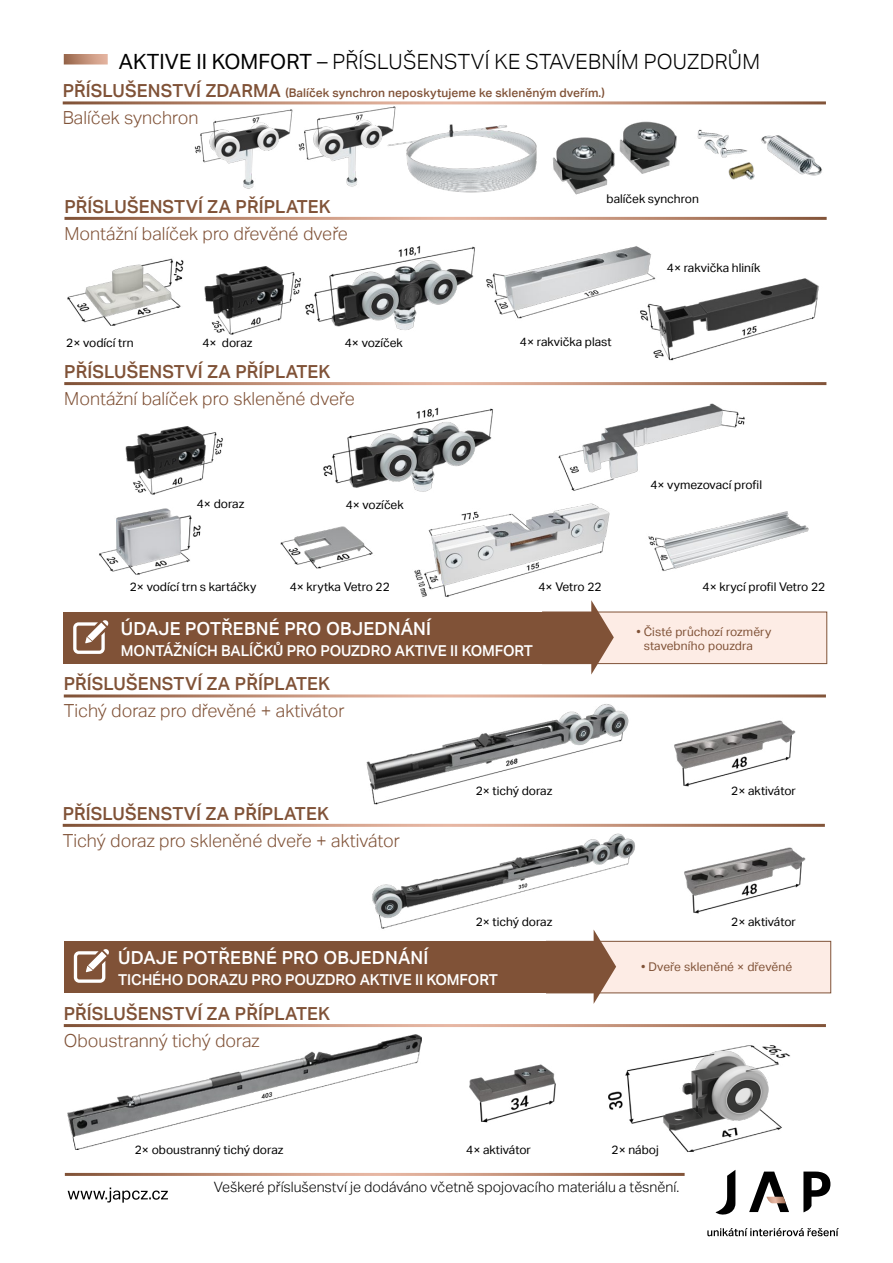
<style>
.page{position:relative;width:893px;height:1263px;background:#fff}
.page>*{position:absolute;margin:0;border:0;box-sizing:border-box;transform-origin:0 0}
.t1{font:300 21px "Aktiv Grotesk";letter-spacing:.01em;color:#000}
.t2{font:300 18px "Aktiv Grotesk";color:#805237}
.t3{font:500 18px "Aktiv Grotesk";letter-spacing:.005em;color:#805237}
.t4{font:500 18px "Aktiv Grotesk";letter-spacing:.01em;color:#fff}
.t5{font:500 15px "Aktiv Grotesk";letter-spacing:-.01em;color:#fff}
.t6{font:300 14.25px "Aktiv Grotesk";color:#000}
.t7{font:12px "Aktiv Grotesk";color:#000}
.t8{font:500 12px "Aktiv Grotesk";letter-spacing:.005em;color:#805237}
.t9{font:12px/13.5px "Aktiv Grotesk";letter-spacing:.005em;color:#805237}
.s1{font-weight:400}
.s2{font-size:18px}
</style>
<div class="page">
<svg style="left:64px;top:54px;width:44px;height:11px"></svg>
<svg style="left:68px;top:1187px;width:100px;height:16px"></svg>
<svg style="left:715px;top:1170px;width:20px;height:45px"></svg>
<svg style="left:803px;top:1171px;width:27px;height:41px"></svg>
<svg style="left:749px;top:1171px;width:40px;height:41px"></svg>
<svg style="left:707px;top:1228px;width:132px;height:8px"></svg>
<img style="left:316px;top:611px;width:360px;height:223px">
<img style="left:372px;top:834px;width:256px;height:107px">
<img style="left:628px;top:820px;width:204px;height:128px">
<img style="left:619px;top:657px;width:209px;height:163px">
<img style="left:67px;top:258px;width:107px;height:68px">
<img style="left:174px;top:260px;width:116px;height:75px">
<img style="left:125px;top:426px;width:98px;height:59px">
<img style="left:290px;top:216px;width:173px;height:114px">
<img style="left:309px;top:382px;width:210px;height:96px">
<img style="left:99px;top:485px;width:102px;height:90px">
<img style="left:407px;top:457px;width:224px;height:155px">
<img style="left:280px;top:478px;width:128px;height:115px">
<img style="left:648px;top:511px;width:161px;height:60px">
<div style="left:546px;top:941px;width:285px;height:52px;background:#fdece5;border:1px solid #805237"></div>
<div style="left:64px;top:941px;width:534px;height:52px;background:#805237"></div>
<svg style="left:594px;top:929px;width:22px;height:74px"></svg>
<svg style="left:74px;top:949px;width:35px;height:34px"></svg>
<div style="left:542px;top:612px;width:285px;height:52px;background:#fdece5;border:1px solid #805237"></div>
<div style="left:63px;top:612px;width:530px;height:52px;background:#805237"></div>
<svg style="left:591px;top:600px;width:23px;height:74px"></svg>
<svg style="left:73px;top:620px;width:36px;height:34px"></svg>
<img style="left:415px;top:102px;width:411px;height:91px">
<img style="left:463px;top:191px;width:206px;height:128px">
<img style="left:634px;top:274px;width:185px;height:87px">
<img style="left:469px;top:1064px;width:87px;height:59px">
<img style="left:588px;top:1024px;width:238px;height:128px">
<img style="left:67px;top:1034px;width:355px;height:116px">
<img style="left:532px;top:403px;width:237px;height:118px">
<img style="left:178px;top:104px;width:104px;height:85px">
<img style="left:282px;top:101px;width:133px;height:86px">
<h1 class="t1" style="left:119px;top:50px;width:643px"><span class="s1">AKTIVE II KOMFORT</span> – PŘÍSLUŠENSTVÍ KE STAVEBNÍM POUZDRŮM</h1>
<p class="t8" style="left:63px;top:86px;width:544px"><span class="s2">PŘÍSLUŠENSTVÍ ZDARMA</span> (Balíček synchron neposkytujeme ke skleněným dveřím.)</p>
<h2 class="t2" style="left:63px;top:107px;width:137px">Balíček synchron</h2>
<h2 class="t3" style="left:64px;top:196px;width:268px">PŘÍSLUŠENSTVÍ ZA PŘÍPLATEK</h2>
<h2 class="t2" style="left:64px;top:223px;width:285px">Montážní balíček pro dřevěné dveře</h2>
<p class="t7" style="left:66px;top:335px;width:69px">2× vodící trn</p>
<p class="t7" style="left:202px;top:335px;width:52px">4× doraz</p>
<p class="t7" style="left:345px;top:335px;width:59px">4× vozíček</p>
<h2 class="t3" style="left:64px;top:361px;width:268px">PŘÍSLUŠENSTVÍ ZA PŘÍPLATEK</h2>
<h2 class="t2" style="left:64px;top:388px;width:292px">Montážní balíček pro skleněné dveře</h2>
<p class="t7" style="left:197px;top:496px;width:49px">4× doraz</p>
<p class="t7" style="left:346px;top:497px;width:59px">4× vozíček</p>
<p class="t7" style="left:606px;top:191px;width:94px">balíček synchron</p>
<p class="t7" style="left:520px;top:335px;width:93px">4× rakvička plast</p>
<p class="t7" style="left:667px;top:261px;width:95px">4× rakvička hliník</p>
<p class="t7" style="left:650px;top:477px;width:113px">4× vymezovací profil</p>
<p class="t7" style="left:130px;top:580px;width:128px">2× vodící trn s kartáčky</p>
<p class="t7" style="left:290px;top:580px;width:102px">4× krytka Vetro 22</p>
<p class="t7" style="left:538px;top:580px;width:65px">4× Vetro 22</p>
<h2 class="t4" style="left:121px;top:619px;width:312px">ÚDAJE POTŘEBNÉ PRO OBJEDNÁNÍ</h2>
<p class="t5" style="left:121px;top:642px;width:414px">MONTÁŽNÍCH BALÍČKŮ PRO POUZDRO AKTIVE II KOMFORT</p>
<h2 class="t3" style="left:64px;top:673px;width:268px">PŘÍSLUŠENSTVÍ ZA PŘÍPLATEK</h2>
<h2 class="t2" style="left:64px;top:700px;width:282px">Tichý doraz pro dřevěné + aktivátor</h2>
<h2 class="t3" style="left:63px;top:803px;width:268px">PŘÍSLUŠENSTVÍ ZA PŘÍPLATEK</h2>
<h2 class="t2" style="left:63px;top:830px;width:339px">Tichý doraz pro skleněné dveře + aktivátor</h2>
<p class="t7" style="left:476px;top:784px;width:78px">2× tichý doraz</p>
<p class="t7" style="left:476px;top:914px;width:78px">2× tichý doraz</p>
<h2 class="t4" style="left:118px;top:947px;width:312px">ÚDAJE POTŘEBNÉ PRO OBJEDNÁNÍ</h2>
<p class="t5" style="left:118px;top:971px;width:381px">TICHÉHO DORAZU PRO POUZDRO AKTIVE II KOMFORT</p>
<h2 class="t3" style="left:64px;top:1003px;width:268px">PŘÍSLUŠENSTVÍ ZA PŘÍPLATEK</h2>
<h2 class="t2" style="left:64px;top:1030px;width:197px">Oboustranný tichý doraz</h2>
<p class="t7" style="left:703px;top:580px;width:124px">4× krycí profil Vetro 22</p>
<p class="t9" style="left:644px;top:625px;width:129px;text-indent:-7px">• Čisté průchozí rozměry stavebního pouzdra</p>
<p class="t7" style="left:731px;top:784px;width:66px">2× aktivátor</p>
<p class="t7" style="left:731px;top:914px;width:66px">2× aktivátor</p>
<p class="t9" style="left:641px;top:960px;width:152px">• Dveře skleněné × dřevěné</p>
<p class="t7" style="left:135px;top:1143px;width:150px">2× oboustranný tichý doraz</p>
<p class="t7" style="left:466px;top:1143px;width:66px">4× aktivátor</p>
<p class="t7" style="left:612px;top:1143px;width:49px">2× náboj</p>
<p class="t6" style="left:214px;top:1179px;width:467px">Veškeré příslušenství je dodáváno včetně spojovacího materiálu a těsnění.</p>
</div>
